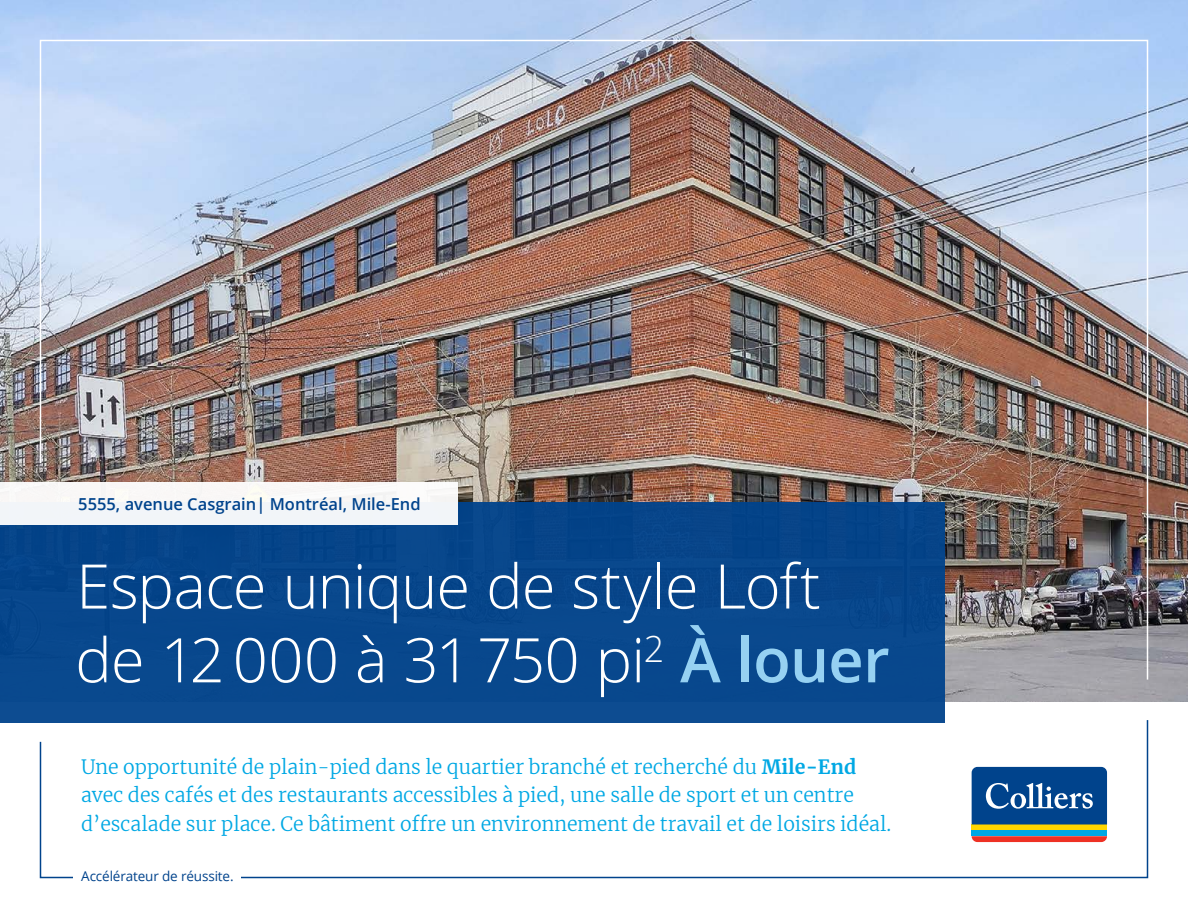
<style>
.page{position:relative;width:1188px;height:918px;background:#fff}
.page>*{position:absolute;margin:0;border:0;box-sizing:border-box;transform-origin:0 0}
.t1{font:300 61.5px/73.8px "Open Sans";letter-spacing:-.015em;color:#fff}
.t2{font:300 19.5px/28.5px "Merriweather";color:#00a8e4}
.t3{font:600 16.5px "Open Sans";color:#00438c}
.t4{font:13.5px "Open Sans";letter-spacing:-.01em;color:#00438c}
.s1{font-weight:600;color:#96d1f2}
.s2{font-weight:700}
</style>
<div class="page">
<img style="left:0;top:0;width:1188px;height:701px">
<svg style="left:39px;top:720px;width:1110px;height:159px"></svg>
<img style="left:39px;top:39px;width:1110px;height:642px">
<svg style="left:969px;top:765px;width:140px;height:79px"></svg>
<div style="left:972px;top:830px;width:135px;height:6px;background:#00a8e4"></div>
<div style="left:972px;top:824px;width:135px;height:6px;background:#ffd600"></div>
<svg style="left:972px;top:836px;width:135px;height:6px"></svg>
<svg style="left:972px;top:767px;width:135px;height:58px"></svg>
<div style="left:0;top:502px;width:945px;height:221px;background:#08478d"></div>
<div style="left:0;top:482px;width:458px;height:43px;background:#f2f5f8"></div>
<div style="left:74px;top:871px;width:167px;height:10px;background:#fff"></div>
<p class="t3" style="left:78px;top:492px;width:344px">5555, avenue Casgrain| Montréal, Mile-End</p>
<h1 class="t1" style="left:75px;top:548px;width:816px">Espace unique de style Loft de 12000 à 31750 pi<sup>2</sup> <span class="s1">À louer</span></h1>
<p class="t2" style="left:81px;top:752px;width:812px">Une opportunité de plain-pied dans le quartier branché et recherché du <span class="s2">Mile-End </span>avec des cafés et des restaurants accessibles à pied, une salle de sport et un centre d’escalade sur place. Ce bâtiment offre un environnement de travail et de loisirs idéal.</p>
<p class="t4" style="left:81px;top:867px;width:154px">Accélérateur de réussite.</p>
</div>
